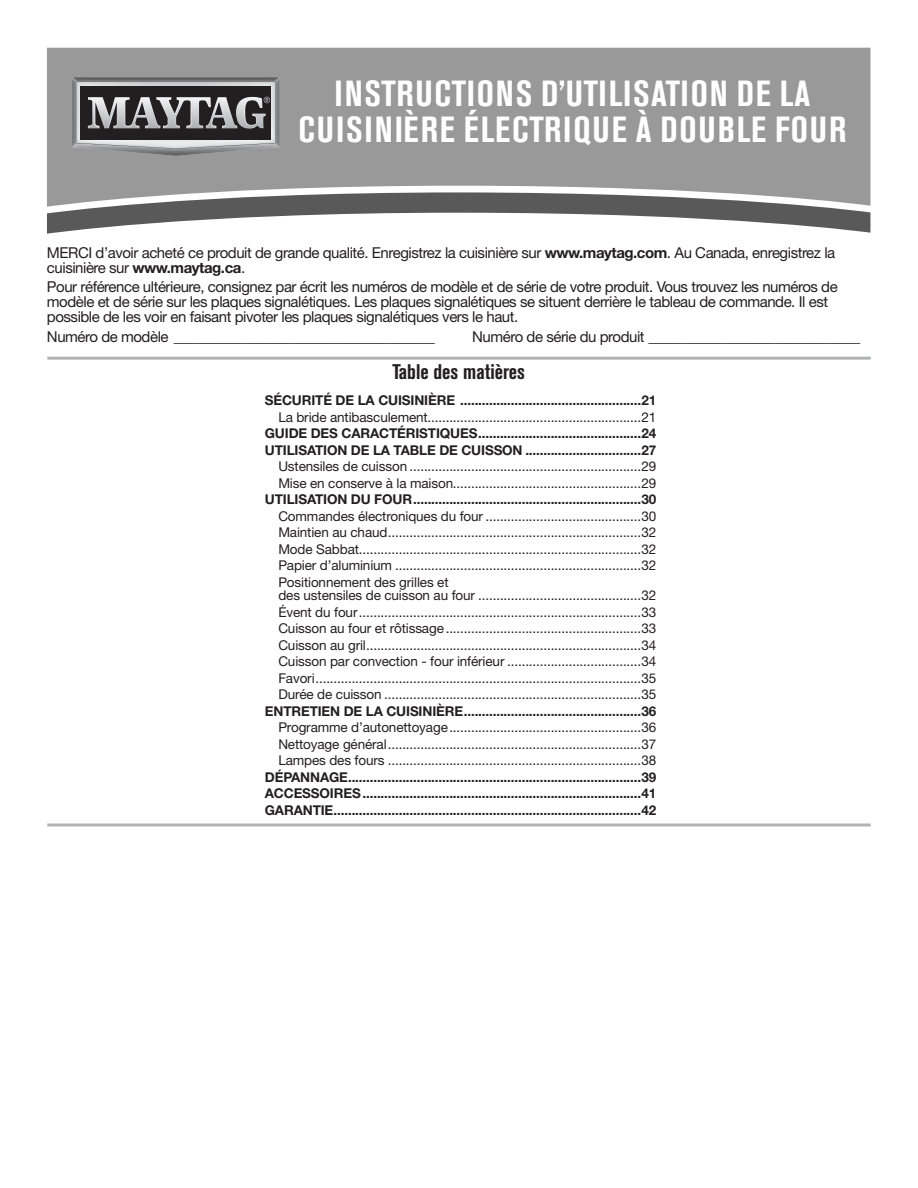
<style>
.page{position:relative;width:918px;height:1188px;background:#fff}
.page>*{position:absolute;margin:0;border:0;box-sizing:border-box;transform-origin:0 0}
.Cover_Heading_1{font:700 condensed 36px/36px "Akzidenz Grotesk Pro";letter-spacing:.05em;color:#fff;text-align:center}
.Cover_TOC{font:700 condensed 21px "Akzidenz Grotesk Pro";color:#231f20}
.Heading_3_No_Bold{font:15px/15px "Helvetica Neue";letter-spacing:-.03em;color:#231f20}
.TOC_2{font:13.5px/13.5px "Helvetica Neue";letter-spacing:-.01em;color:#231f20}
.TOC_1{font:700 13.5px "Helvetica Neue";letter-spacing:-.01em;color:#231f20}
.s1{font-weight:700}
</style>
<div class="page">
<div style="left:47px;top:48px;width:823px;height:144px;background:#999"></div>
<svg style="left:47px;top:192px;width:823px;height:42px"></svg>
<svg style="left:72px;top:77px;width:208px;height:80px;background:#727172"></svg>
<hr style="left:47px;top:357px;width:824px;height:3px;background:#b2b3b7">
<hr style="left:47px;top:824px;width:824px;height:2px;background:#b2b3b7">
<p class="Cover_Heading_1" style="left:298px;top:75px;width:549px">INSTRUCTIONS D’UTILISATION DE LA<br>CUISINIÈRE ÉLECTRIQUE À DOUBLE FOUR</p>
<p class="Heading_3_No_Bold" style="left:47px;top:245px;width:790px">MERCI d’avoir acheté ce produit de grande qualité. Enregistrez la cuisinière sur <span class="s1">www.maytag.com</span>. Au Canada, enregistrez la cuisinière sur <span class="s1">www.maytag.ca</span>.</p>
<p class="Heading_3_No_Bold" style="left:47px;top:279px;width:792px">Pour référence ultérieure, consignez par écrit les numéros de modèle et de série de votre produit. Vous trouvez les numéros de modèle et de série sur les plaques signalétiques. Les plaques signalétiques se situent derrière le tableau de commande. Il est possible de les voir en faisant pivoter les plaques signalétiques vers le haut.</p>
<p class="Heading_3_No_Bold" style="left:47px;top:329px;width:390px">Numéro de modèle _____________________________________</p>
<p class="Heading_3_No_Bold" style="left:472px;top:329px;width:390px">Numéro de série du produit ______________________________</p>
<p class="Cover_TOC" style="left:392px;top:358px;width:134px">Table des matières</p>
<p class="TOC_1" style="left:265px;top:392px;width:393px">SÉCURITÉ DE LA CUISINIÈRE ..................................................21</p>
<p class="TOC_2" style="left:278px;top:410px;width:379px">La bride antibasculement...........................................................21</p>
<p class="TOC_1" style="left:265px;top:425px;width:393px">GUIDE DES CARACTÉRISTIQUES.............................................24</p>
<p class="TOC_1" style="left:265px;top:441px;width:393px">UTILISATION DE LA TABLE DE CUISSON ................................27</p>
<p class="TOC_2" style="left:278px;top:459px;width:379px">Ustensiles de cuisson ................................................................29</p>
<p class="TOC_2" style="left:278px;top:476px;width:379px">Mise en conserve à la maison....................................................29</p>
<p class="TOC_1" style="left:265px;top:491px;width:393px">UTILISATION DU FOUR...............................................................30</p>
<p class="TOC_2" style="left:278px;top:509px;width:379px">Commandes électroniques du four ...........................................30</p>
<p class="TOC_2" style="left:278px;top:525px;width:379px">Maintien au chaud......................................................................32</p>
<p class="TOC_2" style="left:278px;top:542px;width:379px">Mode Sabbat..............................................................................32</p>
<p class="TOC_2" style="left:278px;top:558px;width:379px">Papier d’aluminium ....................................................................32</p>
<p class="TOC_2" style="left:278px;top:575px;width:379px">Positionnement des grilles et<br>des ustensiles de cuisson au four .............................................32</p>
<p class="TOC_2" style="left:278px;top:605px;width:379px">Évent du four..............................................................................33</p>
<p class="TOC_2" style="left:278px;top:621px;width:379px">Cuisson au four et rôtissage......................................................33</p>
<p class="TOC_2" style="left:278px;top:638px;width:379px">Cuisson au gril............................................................................34</p>
<p class="TOC_2" style="left:278px;top:654px;width:379px">Cuisson par convection - four inférieur .....................................34</p>
<p class="TOC_2" style="left:278px;top:671px;width:379px">Favori..........................................................................................35</p>
<p class="TOC_2" style="left:278px;top:687px;width:379px">Durée de cuisson .......................................................................35</p>
<p class="TOC_1" style="left:265px;top:702px;width:393px">ENTRETIEN DE LA CUISINIÈRE.................................................36</p>
<p class="TOC_2" style="left:278px;top:720px;width:379px">Programme d’autonettoyage.....................................................36</p>
<p class="TOC_2" style="left:278px;top:737px;width:379px">Nettoyage général......................................................................37</p>
<p class="TOC_2" style="left:278px;top:753px;width:379px">Lampes des fours ......................................................................38</p>
<p class="TOC_1" style="left:265px;top:768px;width:393px">DÉPANNAGE.................................................................................39</p>
<p class="TOC_1" style="left:265px;top:785px;width:393px">ACCESSOIRES.............................................................................41</p>
<p class="TOC_1" style="left:265px;top:801px;width:393px">GARANTIE.....................................................................................42</p>
</div>
